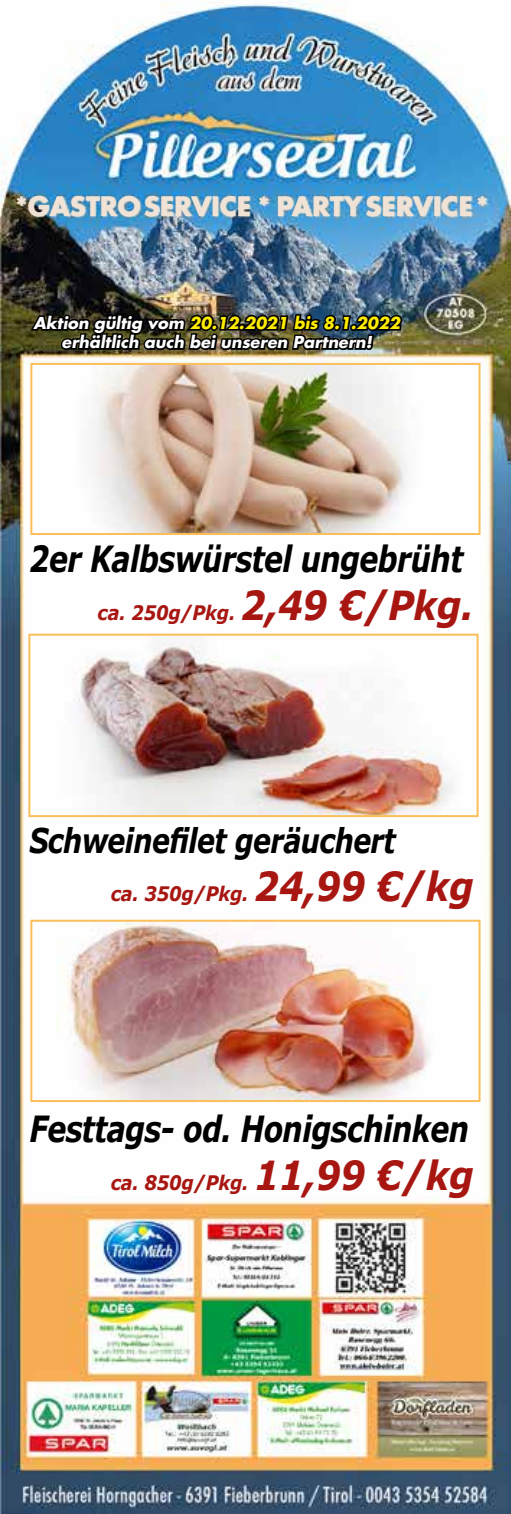
<style>
.page{position:relative;width:511px;height:1514px;background:#fff}
.page>*{position:absolute;margin:0;border:0;box-sizing:border-box;transform-origin:0 0}
.t1{font:italic 700 36px "Verdana";letter-spacing:-.02em;color:#000;scale:.79 1}
.t2{font:italic 700 34px "Verdana";letter-spacing:-.02em;color:#000;scale:.79 1}
.t3{font:700 26px "Futura LT";color:#f0e3d5}
.t4{font:italic 700 20px "Verdana";letter-spacing:-.01em;color:#a81612;scale:.88 1}
.t5{font:italic 700 16px/19.2px "Futura LT";color:#fff;text-align:center}
.s1{color:#ffed00}
.s2{font-size:40px}
</style>
<div class="page">
<img style="left:0;top:0;width:510px;height:1514px">
<img style="left:28px;top:284px;width:376px;height:103px">
<div style="left:29px;top:635px;width:448px;height:181px;background:#fff"></div>
<img style="left:77px;top:637px;width:377px;height:177px">
<div style="left:28px;top:634px;width:450px;height:183px;border:2px solid #fabe5a"></div>
<div style="left:31px;top:921px;width:448px;height:180px;background:#fff"></div>
<img style="left:57px;top:923px;width:374px;height:176px">
<div style="left:30px;top:920px;width:450px;height:182px;border:2px solid #fabe5a"></div>
<div style="left:31px;top:364px;width:448px;height:170px;background:#fff"></div>
<img style="left:93px;top:366px;width:315px;height:166px">
<div style="left:30px;top:363px;width:450px;height:172px;border:2px solid #fabe5a"></div>
<h3 class="t3" style="left:15px;top:189px;width:474px">*GASTRO SERVICE * PARTY SERVICE *</h3>
<p class="t5" style="left:33px;top:313px;width:368px">Aktion gültig vom <span class="s1">20.12.2021 bis 8.1.2022 </span>erhältlich auch bei unseren Partnern!</p>
<h1 class="t1" style="left:29px;top:535px;width:550px">2er Kalbswürstel ungebrüht</h1>
<p class="t4" style="left:97px;top:599px;width:428px">ca. 250g/Pkg. <span class="s2">2,49 €/Pkg.</span></p>
<h2 class="t2" style="left:29px;top:818px;width:465px">Schweinefilet geräuchert</h2>
<p class="t4" style="left:111px;top:880px;width:414px">ca. 350g/Pkg. <span class="s2">24,99 €/kg</span></p>
<h1 class="t1" style="left:29px;top:1106px;width:557px">Festtags- od. Honigschinken</h1>
<p class="t4" style="left:111px;top:1170px;width:414px">ca. 850g/Pkg. <span class="s2">11,99 €/kg</span></p>
</div>
